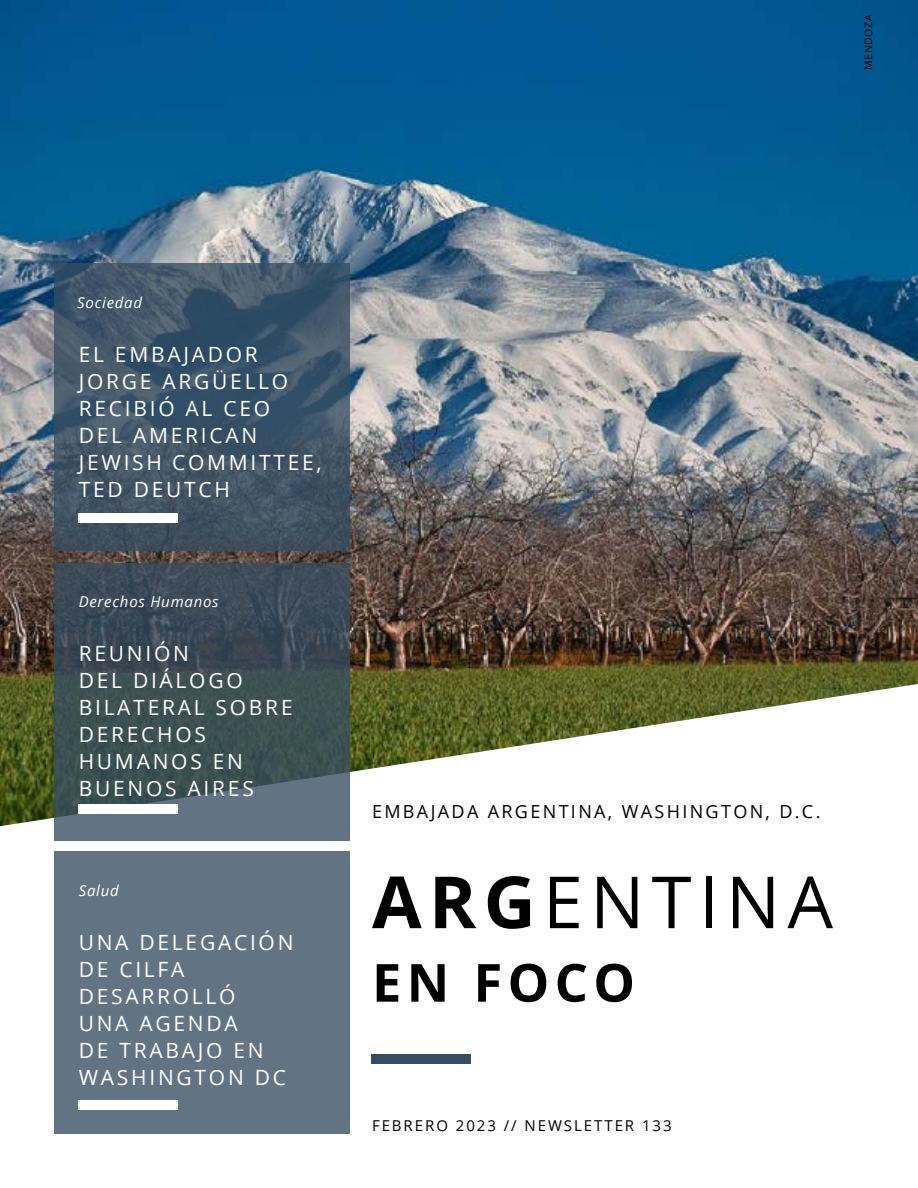
<style>
.page{position:relative;width:918px;height:1188px;background:#fff}
.page>*{position:absolute;margin:0;border:0;box-sizing:border-box;transform-origin:0 0}
.t1{font:72px "Open Sans";letter-spacing:.1em;color:#000}
.t2{font:700 52.5px "Open Sans";letter-spacing:.1em;color:#000}
.t3{font:21px/27px "Open Sans";letter-spacing:.13em;color:#fff}
.t4{font:18px "Open Sans";letter-spacing:.13em;color:#000}
.t5{font:italic 15px "Open Sans";letter-spacing:.05em;color:#fff}
.t6{font:15px "Open Sans";letter-spacing:.13em;color:#000}
.t7{font:10.5px "Open Sans";letter-spacing:.05em;color:#000}
.s1{font-weight:700}
</style>
<div class="page">
<img style="left:0;top:0;width:918px;height:826px">
<div style="left:372px;top:1055px;width:99px;height:9px;background:#364d61"></div>
<div style="left:55px;top:851px;width:295px;height:283px;background:#627484"></div>
<svg style="left:55px;top:563px;width:295px;height:278px;background:#41535b"></svg>
<svg style="left:55px;top:263px;width:295px;height:287px;background:#3f5467"></svg>
<div style="left:79px;top:1100px;width:99px;height:9px;background:#fff"></div>
<div style="left:79px;top:804px;width:99px;height:9px;background:#fff"></div>
<div style="left:79px;top:513px;width:99px;height:10px;background:#fff"></div>
<p class="t7" style="left:861px;top:70px;width:56px;rotate:-90deg">MENDOZA</p>
<p class="t5" style="left:77px;top:292px;width:66px">Sociedad</p>
<p class="t3" style="left:79px;top:341px;width:245px">EL EMBAJADOR<br>JORGE ARGÜELLO<br>RECIBIÓ AL CEO<br>DEL AMERICAN<br>JEWISH COMMITTEE,<br>TED DEUTCH</p>
<p class="t5" style="left:79px;top:591px;width:141px">Derechos Humanos</p>
<p class="t3" style="left:79px;top:640px;width:215px">REUNIÓN<br>DEL DIÁLOGO<br>BILATERAL SOBRE<br>DERECHOS<br>HUMANOS EN<br>BUENOS AIRES</p>
<p class="t5" style="left:79px;top:880px;width:42px">Salud</p>
<p class="t3" style="left:79px;top:928px;width:216px">UNA DELEGACIÓN<br>DE CILFA<br>DESARROLLÓ<br>UNA AGENDA<br>DE TRABAJO EN<br>WASHINGTON DC</p>
<p class="t4" style="left:372px;top:800px;width:450px">EMBAJADA ARGENTINA, WASHINGTON, D.C.</p>
<h1 class="t1" style="left:372px;top:853px;width:463px"><span class="s1">ARG</span>ENTINA</h1>
<h2 class="t2" style="left:372px;top:946px;width:265px">EN FOCO</h2>
<p class="t6" style="left:372px;top:1115px;width:301px">FEBRERO 2023 // NEWSLETTER 133</p>
</div>
